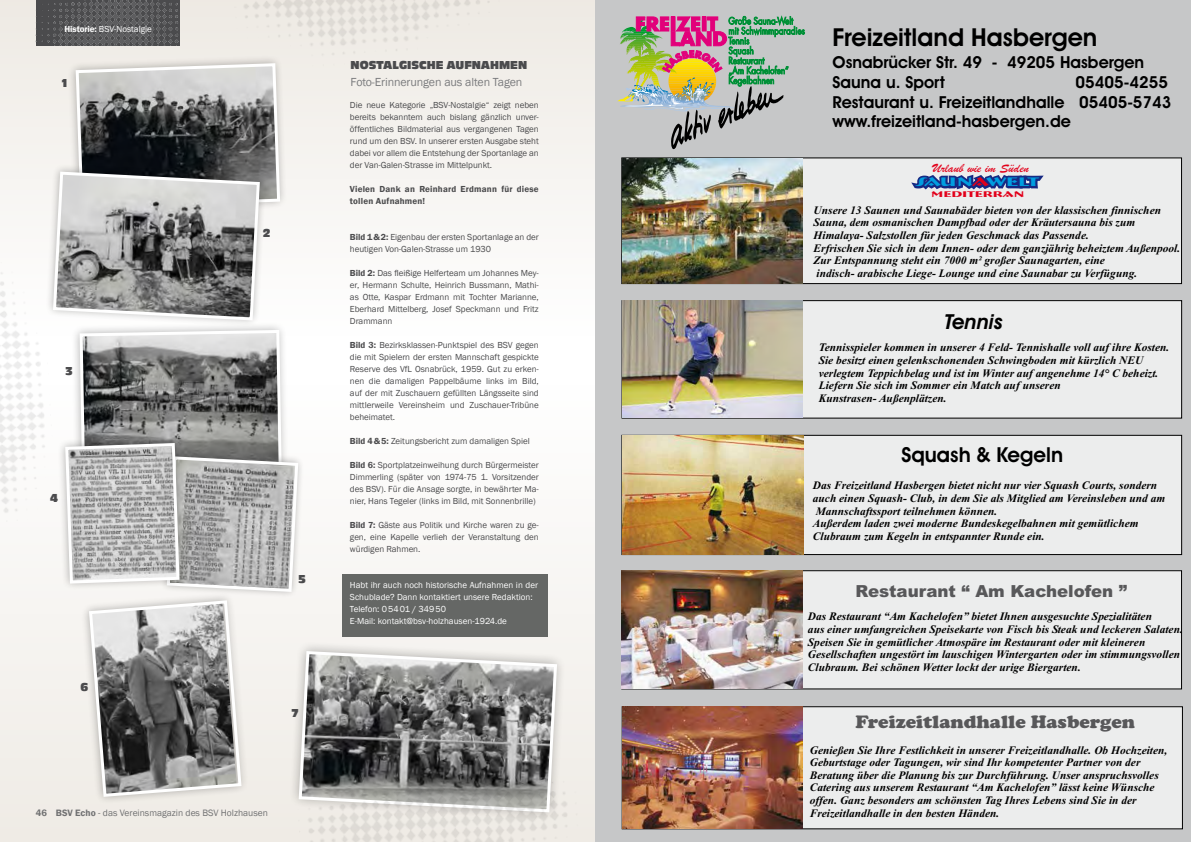
<style>
.page{position:relative;width:1191px;height:842px;background:#fff}
.page>*{position:absolute;margin:0;border:0;box-sizing:border-box;transform-origin:0 0}
.t1{font:700 24.9px "Avant Garde Bk BT";color:#000}
.t2{font:700 20.8px "Avant Garde Bk BT";color:#000}
.t3{font:italic 700 20.8px "Avant Garde Bk BT";color:#000}
.t4{font:900 18.7px "Cooper";color:#58585a;scale:1.05 1}
.t5{font:700 16.6px/19.8px "Avant Garde Bk BT";color:#000}
.t6{font:900 16.6px "Arial";color:#58585a}
.t7{font:italic 12.7px "Brush Script";color:#e2001a;scale:1.08 1}
.t8{font:12.6px "Bremen Bd BT";letter-spacing:-.01em;color:#009ee0;scale:1.68 1}
.t9{font:12.6px "Bremen Bd BT";color:#e2001a;scale:1.68 1}
.t10{font:12px "Franklin Gothic";letter-spacing:-.01em;color:#7b7c7e}
.t11{font:12px "Antique Olive T Compact";color:#4b4b4d}
.t12{font:italic 700 11.4px/12.6px "Times New Roman";color:#000}
.t13{font:9.5px "Franklin Gothic";color:#707172}
.t14{font:9px/12px "Franklin Gothic";letter-spacing:-.005em;color:#4b4b4d;text-align:justify}
.t15{font:9px/12px "Franklin Gothic";color:#fff}
.t16{font:600 9px/12px "Franklin Gothic";letter-spacing:.02em;color:#4b4b4d}
.t17{font:8.4px "Bremen Bd BT";color:#e2001a;scale:1.68 1}
.s1{font-weight:600}
</style>
<div class="page">
<div style="left:0;top:384px;width:595px;height:458px;background:linear-gradient(to bottom,#fefefe,#efebe5)"></div>
<div style="left:0;top:0;width:595px;height:336px;background:#f7f5f2"></div>
<div style="left:342px;top:574px;width:205px;height:63px;background:#656765"></div>
<img style="left:36px;top:0;width:143px;height:46px">
<svg style="left:287px;top:640px;width:281px;height:183px;fill:#f5f3f0"></svg>
<svg style="left:306px;top:649px;width:252px;height:89px;background:#929291"></svg>
<div style="left:595px;top:0;width:596px;height:842px;background:#c6c7c8"></div>
<div style="left:622px;top:707px;width:560px;height:122px;background:#eceded"></div>
<div style="left:622px;top:706px;width:560px;height:123px;border:1px solid #000"></div>
<div style="left:622px;top:571px;width:559px;height:118px;background:#eceded"></div>
<div style="left:621px;top:570px;width:560px;height:119px;border:1px solid #000"></div>
<div style="left:622px;top:435px;width:559px;height:119px;background:#eceded"></div>
<div style="left:621px;top:435px;width:560px;height:120px;border:1px solid #000"></div>
<div style="left:622px;top:158px;width:559px;height:126px;background:#eceded"></div>
<div style="left:621px;top:158px;width:560px;height:126px;border:1px solid #000"></div>
<img style="left:622px;top:571px;width:180px;height:118px">
<svg style="left:911px;top:174px;width:133px;height:16px"></svg>
<svg style="left:617px;top:16px;width:187px;height:134px;background:#aeaa9d"></svg>
<img style="left:622px;top:707px;width:180px;height:121px">
<img style="left:622px;top:435px;width:181px;height:119px">
<img style="left:622px;top:158px;width:180px;height:125px">
<div style="left:622px;top:301px;width:559px;height:117px;background:#eceded"></div>
<div style="left:622px;top:300px;width:559px;height:118px;border:1px solid #000"></div>
<img style="left:622px;top:301px;width:180px;height:117px">
<svg style="left:44px;top:54px;width:262px;height:752px"></svg>
<img style="left:231px;top:0;width:273px;height:76px">
<img style="left:291px;top:738px;width:289px;height:104px">
<img style="left:0;top:258px;width:57px;height:266px">
<p class="t15" style="left:64px;top:23px;width:89px"><span class="s1">Historie:</span> BSV-Nostalgie</p>
<p class="t11" style="left:60px;top:76px;width:9px">1</p>
<p class="t11" style="left:263px;top:226px;width:9px">2</p>
<p class="t11" style="left:65px;top:364px;width:9px">3</p>
<p class="t11" style="left:50px;top:491px;width:9px">4</p>
<p class="t11" style="left:298px;top:572px;width:9px">5</p>
<p class="t11" style="left:80px;top:680px;width:9px">6</p>
<p class="t11" style="left:291px;top:706px;width:9px">7</p>
<p class="t13" style="left:36px;top:807px;width:233px"><span class="s1">46 BSV Echo</span> - das Vereinsmagazin des BSV Holzhausen</p>
<p class="t11" style="left:350px;top:58px;width:178px">NOSTALGISCHE AUFNAHMEN</p>
<p class="t10" style="left:350px;top:74px;width:173px">Foto-Erinnerungen aus alten Tagen</p>
<p class="t14" style="left:350px;top:99px;width:190px">Die neue Kategorie „BSV-Nostalgie“ zeigt neben bereits bekanntem auch bislang gänzlich unver&shy;öffentliches Bildmaterial aus vergangenen Tagen rund um den BSV. In unserer ersten Ausgabe steht dabei vor allem die Entstehung der Sportanlage an der Van-Galen-Strasse im Mittelpunkt.</p>
<p class="t16" style="left:350px;top:183px;width:190px">Vielen Dank an Reinhard Erdmann für diese tollen Aufnahmen!</p>
<p class="t14" style="left:350px;top:231px;width:190px"><span class="s1">Bild 1&amp;2:</span> Eigenbau der ersten Sportanlage an der heutigen Von-Galen-Strasse um 1930</p>
<p class="t14" style="left:350px;top:267px;width:190px"><span class="s1">Bild 2:</span> Das fleißige Helferteam um Johannes Mey&shy;er, Hermann Schulte, Heinrich Bussmann, Mathi&shy;as Otte, Kaspar Erdmann mit Tochter Marianne, Eberhard Mittelberg, Josef Speckmann und Fritz Drammann</p>
<p class="t14" style="left:350px;top:339px;width:190px"><span class="s1">Bild 3:</span> Bezirksklassen-Punktspiel des BSV gegen die mit Spielern der ersten Mannschaft gespickte Reserve des VfL Osnabrück, 1959. Gut zu erken&shy;nen die damaligen Pappelbäume links im Bild, auf der mit Zuschauern gefüllten Längsseite sind mittlerweile Vereinsheim und Zuschauer-Tribüne beheimatet.</p>
<p class="t14" style="left:350px;top:435px;width:181px"><span class="s1">Bild 4&amp;5:</span> Zeitungsbericht zum damaligen Spiel</p>
<p class="t14" style="left:350px;top:459px;width:190px"><span class="s1">Bild 6:</span> Sportplatzeinweihung durch Bürgermeister Dimmerling (später von 1974-75 1. Vorsitzender des BSV). Für die Ansage sorgte, in bewährter Ma&shy;nier, Hans Tegeler (links im Bild, mit Sonnenbrille)</p>
<p class="t14" style="left:350px;top:519px;width:190px"><span class="s1">Bild 7:</span> Gäste aus Politik und Kirche waren zu ge&shy;gen, eine Kapelle verlieh der Veranstaltung den würdigen Rahmen.</p>
<p class="t15" style="left:350px;top:579px;width:189px">Habt ihr auch noch historische Aufnahmen in der Schublade? Dann kontaktiert unsere Redaktion:<br>Telefon: 05401 / 34950<br>E-Mail: kontakt@bsv-holzhausen-1924.de</p>
<h1 class="t1" style="left:832px;top:21px;width:266px">Freizeitland Hasbergen</h1>
<h3 class="t5" style="left:832px;top:54px;width:313px">Osnabrücker Str. 49 - 49205 Hasbergen<br>Sauna u. Sport</h3>
<h3 class="t5" style="left:832px;top:74px;width:340px;text-indent:243px">05405-4255<br>Restaurant u. Freizeitlandhalle 05405-5743 www.freizeitland-hasbergen.de</h3>
<p class="t7" style="left:932px;top:160px;width:91px">Urlaub wie im Süden</p>
<p class="t8" style="left:916px;top:174px;width:74px">SAUN WELT</p>
<p class="t9" style="left:973px;top:174px;width:11px">A</p>
<p class="t17" style="left:931px;top:189px;width:57px">MEDiTERRAN</p>
<p class="t12" style="left:813px;top:205px;width:368px">Unsere 13 Saunen und Saunabäder bieten von der klassischen finnischen Sauna, dem osmanischen Dampfbad oder der Kräutersauna bis zum Himalaya- Salzstollen für jeden Geschmack das Passende.<br>Erfrischen Sie sich in dem Innen- oder dem ganzjährig beheiztem Außenpool.<br>Zur Entspannung steht ein 7000 m² großer Saunagarten, eine<br>indisch- arabische Liege- Lounge und eine Saunabar zu Verfügung.</p>
<h2 class="t3" style="left:944px;top:308px;width:60px">Tennis</h2>
<p class="t12" style="left:818px;top:342px;width:352px">Tennisspieler kommen in unserer 4 Feld- Tennishalle voll auf ihre Kosten.<br>Sie besitzt einen gelenkschonenden Schwingboden mit kürzlich NEU verlegtem Teppichbelag und ist im Winter auf angenehme 14° C beheizt.<br>Liefern Sie sich im Sommer ein Match auf unseren<br>Kunstrasen- Außenplätzen.</p>
<h2 class="t2" style="left:901px;top:441px;width:163px">Squash &amp; Kegeln</h2>
<p class="t12" style="left:813px;top:480px;width:354px">Das Freizeitland Hasbergen bietet nicht nur vier Squash Courts, sondern auch einen Squash- Club, in dem Sie als Mitglied am Vereinsleben und am Mannschaftssport teilnehmen können.<br>Außerdem laden zwei moderne Bundeskegelbahnen mit gemütlichem Clubraum zum Kegeln in entspannter Runde ein.</p>
<h3 class="t6" style="left:855px;top:581px;width:273px">Restaurant “ Am Kachelofen ”</h3>
<p class="t12" style="left:808px;top:611px;width:376px">Das Restaurant “Am Kachelofen” bietet Ihnen ausgesuchte Spezialitäten<br>aus einer umfangreichen Speisekarte von Fisch bis Steak und leckeren Salaten.<br>Speisen Sie in gemütlicher Atmospäre im Restaurant oder mit kleineren Gesellschaften ungestört im lauschigen Wintergarten oder im stimmungsvollen Clubraum. Bei schönen Wetter lockt der urige Biergarten.</p>
<h3 class="t4" style="left:855px;top:709px;width:268px">Freizeitlandhalle Hasbergen</h3>
<p class="t12" style="left:809px;top:744px;width:359px">Genießen Sie Ihre Festlichkeit in unserer Freizeitlandhalle. Ob Hochzeiten, Geburtstage oder Tagungen, wir sind Ihr kompetenter Partner von der Beratung über die Planung bis zur Durchführung. Unser anspruchsvolles Catering aus unserem Restaurant “Am Kachelofen” lässt keine Wünsche offen. Ganz besonders am schönsten Tag Ihres Lebens sind Sie in der Freizeitlandhalle in den besten Händen.</p>
</div>
